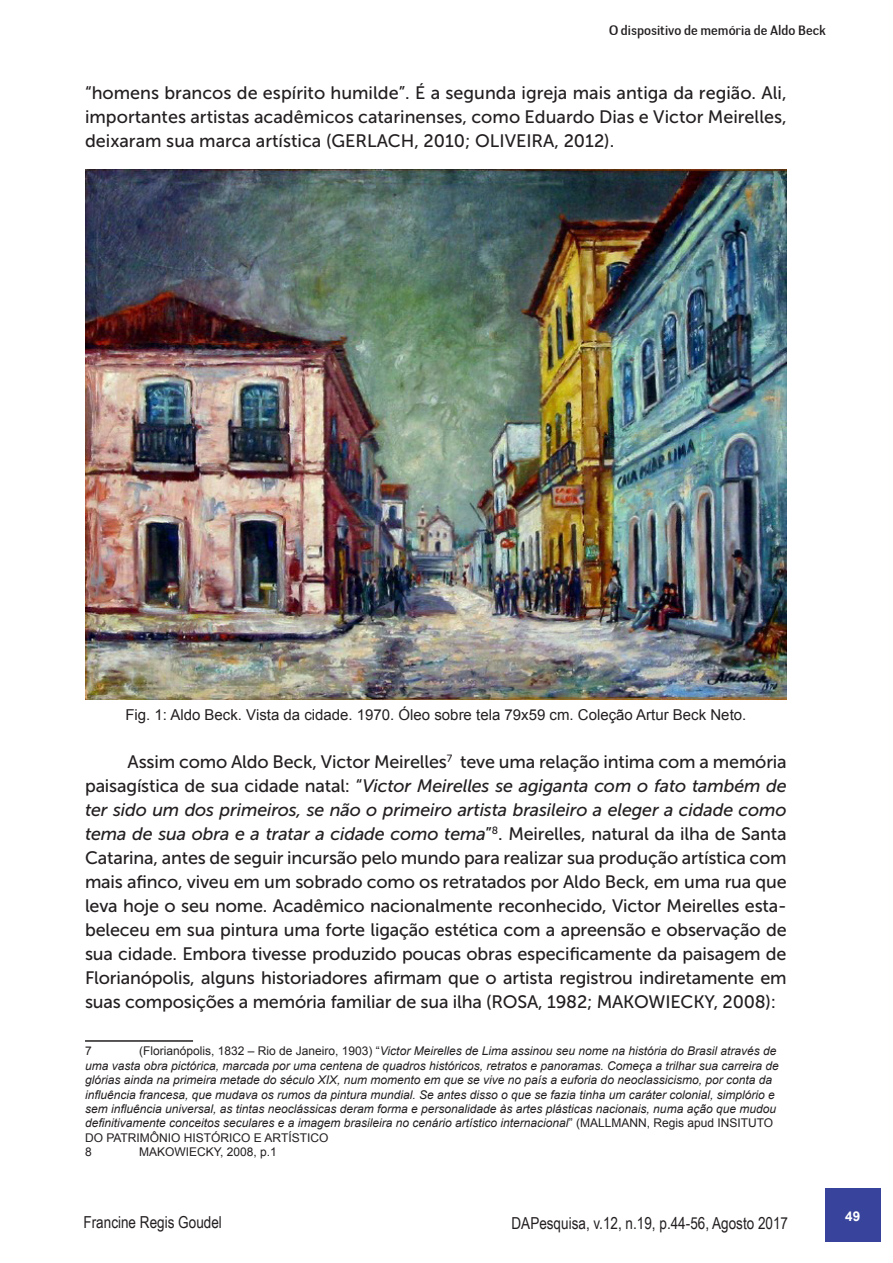
<style>
.page{position:relative;width:893px;height:1263px;background:#fff}
.page>*{position:absolute;margin:0;border:0;box-sizing:border-box;transform-origin:0 0}
.Corpo{font:18px/24px "Museo Sans 500";letter-spacing:-.005em;color:#231f20;text-align:justify}
.t1{font:16.5px "Arial Narrow";color:#231f20}
.footnote_text{font:15px "Arial";color:#231f20}
.t2{font:13.5px "Negotiate Free";color:#231f20}
.t3{font:700 13.5px "Arial";color:#fff}
.t4{font:italic 12px/14.4px "Arial";color:#231f20}
.t5{font:12px "Arial";color:#231f20}
.s1{font-style:italic}
.s2{font-style:normal}
</style>
<div class="page">
<div style="left:826px;top:1188px;width:55px;height:54px;background:#38449c"></div>
<hr style="left:85px;top:1040px;width:108px;height:2px;background:#231f20">
<img style="left:85px;top:169px;width:702px;height:530px">
<p class="t2" style="left:609px;top:22px;width:218px">O dispositivo de memória de Aldo Beck</p>
<p class="Corpo" style="left:85px;top:80px;width:703px">“homens brancos de espírito humilde”. É a segunda igreja mais antiga da região. Ali, importantes artistas acadêmicos catarinenses, como Eduardo Dias e Victor Meirelles, deixaram sua marca artística (GERLACH, 2010; OLIVEIRA, 2012).</p>
<p class="footnote_text" style="left:125px;top:705px;width:622px">Fig. 1: Aldo Beck. Vista da cidade. 1970. Óleo sobre tela 79x59 cm. Coleção Artur Beck Neto.</p>
<p class="Corpo" style="left:85px;top:750px;width:703px;text-indent:43px">Assim como Aldo Beck, Victor Meirelles<sup>7</sup> teve uma relação intima com a memória paisagística de sua cidade natal: “<span class="s1">Victor Meirelles se agiganta com o fato também de ter sido um dos primeiros, se não o primeiro artista brasileiro a eleger a cidade como tema de sua obra e a tratar a cidade como tema</span>”<sup>8</sup>. Meirelles, natural da ilha de Santa Catarina, antes de seguir incursão pelo mundo para realizar sua produção artística com mais afinco, viveu em um sobrado como os retratados por Aldo Beck, em uma rua que leva hoje o seu nome. Acadêmico nacionalmente reconhecido, Victor Meirelles esta&shy;beleceu em sua pintura uma forte ligação estética com a apreensão e observação de sua cidade. Embora tivesse produzido poucas obras especificamente da paisagem de Florianópolis, alguns historiadores afirmam que o artista registrou indiretamente em suas composições a memória familiar de sua ilha (ROSA, 1982; MAKOWIECKY, 2008):</p>
<p class="t5" style="left:85px;top:1043px;width:8px">7</p>
<p class="t4" style="left:85px;top:1044px;width:695px;text-indent:54px"><span class="s2">(Florianópolis, 1832 – Rio de Janeiro, 1903) “</span>Victor Meirelles de Lima assinou seu nome na história do Brasil através de uma vasta obra pictórica, marcada por uma centena de quadros históricos, retratos e panoramas. Começa a trilhar sua carreira de glórias ainda na primeira metade do século XIX, num momento em que se vive no país a euforia do neoclassicismo, por conta da influência francesa, que mudava os rumos da pintura mundial. Se antes disso o que se fazia tinha um caráter colonial, simplório e sem influência universal, as tintas neoclássicas deram forma e personalidade às artes plásticas nacionais, numa ação que mudou definitivamente conceitos seculares e a imagem brasileira no cenário artístico internacional<span class="s2">” (MALLMANN, Regis apud INSITUTO DO PATRIMÔNIO HISTÓRICO E ARTÍSTICO</span></p>
<p class="t5" style="left:85px;top:1144px;width:8px">8</p>
<p class="t5" style="left:139px;top:1144px;width:139px">MAKOWIECKY, 2008, p.1</p>
<p class="t1" style="left:84px;top:1210px;width:140px">Francine Regis Goudel</p>
<p class="t1" style="left:511px;top:1211px;width:278px">DAPesquisa, v.12, n.19, p.44-56, Agosto 2017</p>
<p class="t3" style="left:845px;top:1207px;width:17px">49</p>
<p class="t3" style="left:849px;top:1207px;width:17px">49</p>
</div>
